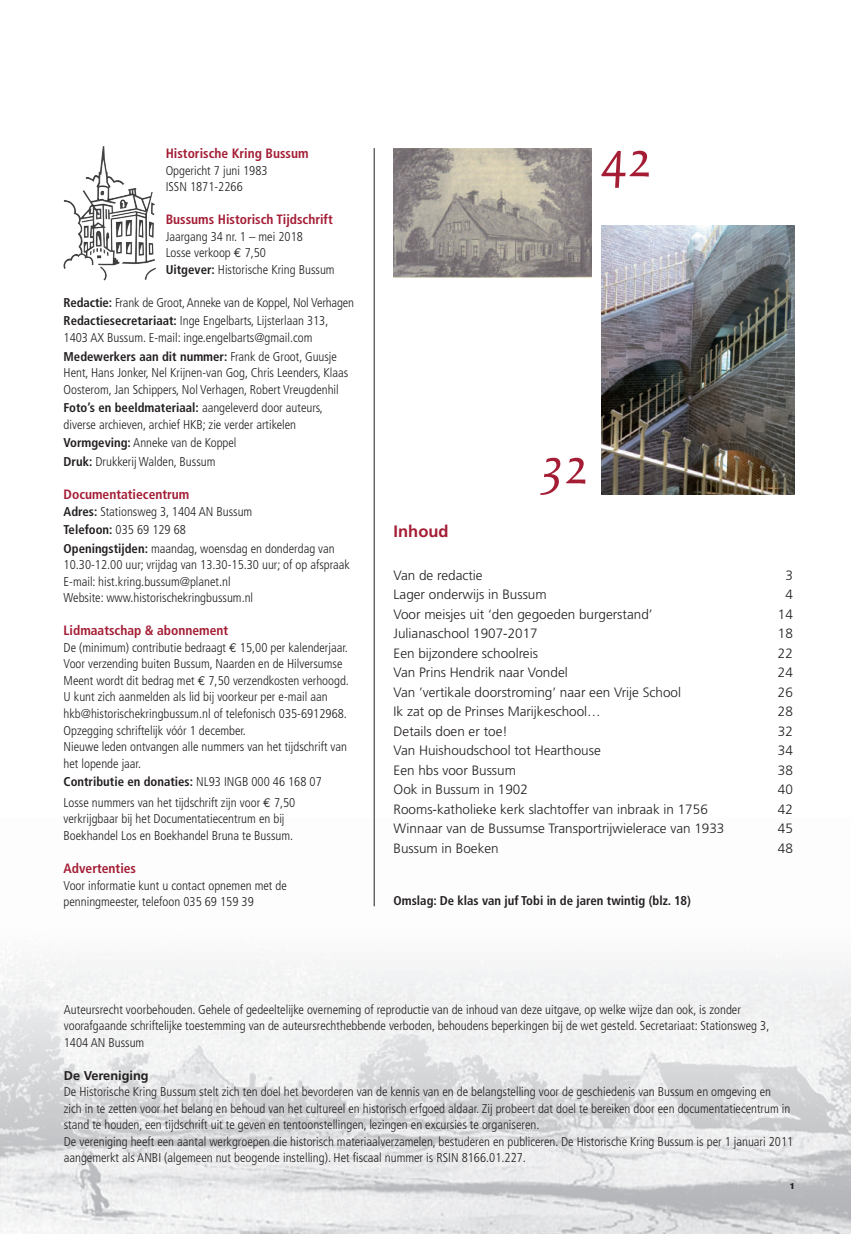
<style>
.page{position:relative;width:851px;height:1234px;background:#fff}
.page>*{position:absolute;margin:0;border:0;box-sizing:border-box;transform-origin:0 0}
.t1{font:italic 54px "Quadraat";color:#a41d35}
.t2{font:700 16.5px "Frutiger";color:#a41d35}
.t3{font:300 13.5px "Frutiger";color:#231f20}
.t4{font:700 condensed 13.5px "Frutiger";color:#a41d35}
.t5{font:300 condensed 12.75px/16.5px "Frutiger";color:#231f20}
.t6{font:700 condensed 12.75px "Frutiger";color:#231f20}
.t7{font:700 12.75px "Frutiger";color:#231f20}
.t8{font:700 12.75px "Quadraat Sans";color:#231f20}
.s1{font-family:"Euro Mono";font-weight:400;font-stretch:normal}
.s2{font-weight:700}
</style>
<div class="page">
<img style="left:0;top:817px;width:850px;height:416px">
<hr style="left:374px;top:148px;width:1px;height:758px;background:#231f20">
<img style="left:64px;top:147px;width:92px;height:134px">
<img style="left:601px;top:225px;width:193px;height:270px">
<img style="left:393px;top:148px;width:198px;height:129px">
<p class="t4" style="left:166px;top:145px;width:144px">Historische Kring Bussum</p>
<p class="t5" style="left:166px;top:162px;width:103px">Opgericht 7 juni 1983<br>ISSN 1871-2266</p>
<p class="t4" style="left:166px;top:211px;width:169px">Bussums Historisch Tijdschrift</p>
<p class="t5" style="left:166px;top:228px;width:170px">Jaargang 34 nr. 1 – mei 2018<br>Losse verkoop <span class="s1">E</span> 7,50<br><span class="s2">Uitgever:</span> Historische Kring Bussum</p>
<p class="t5" style="left:64px;top:293px;width:292px;line-height:18.6px"><span class="s2">Redactie:</span> Frank de Groot, Anneke van de Koppel, Nol Verhagen<br><span class="s2">Redactiesecretariaat:</span> Inge Engelbarts, Lijsterlaan 313,</p>
<p class="t5" style="left:64px;top:328px;width:275px;line-height:18.6px">1403 AX Bussum. E-mail: inge.engelbarts@gmail.com<br><span class="s2">Medewerkers aan dit nummer:</span> Frank de Groot, Guusje</p>
<p class="t5" style="left:64px;top:364px;width:286px">Hent, Hans Jonker, Nel Krijnen-van Gog, Chris Leenders, Klaas<br>Oosterom, Jan Schippers, Nol Verhagen, Robert Vreugdenhil</p>
<p class="t5" style="left:64px;top:399px;width:261px"><span class="s2">Foto’s en beeldmateriaal:</span> aangeleverd door auteurs, diverse archieven, archief HKB; zie verder artikelen</p>
<p class="t5" style="left:64px;top:434px;width:174px;line-height:18.6px"><span class="s2">Vormgeving:</span> Anneke van de Koppel<br><span class="s2">Druk:</span> Drukkerij Walden, Bussum</p>
<p class="t4" style="left:64px;top:486px;width:127px">Documentatiecentrum</p>
<p class="t5" style="left:64px;top:502px;width:272px;line-height:18.6px"><span class="s2">Adres:</span> Stationsweg 3, 1404 AN Bussum<br><span class="s2">Telefoon:</span> 035 69 129 68<br><span class="s2">Openingstijden:</span> maandag, woensdag en donderdag van</p>
<p class="t5" style="left:64px;top:557px;width:288px">10.30-12.00 uur; vrijdag van 13.30-15.30 uur; of op afspraak<br>E-mail: hist.kring.bussum@planet.nl<br>Website: www.historischekringbussum.nl</p>
<p class="t4" style="left:64px;top:622px;width:166px">Lidmaatschap &amp; abonnement</p>
<p class="t5" style="left:64px;top:639px;width:287px">De (minimum) contributie bedraagt <span class="s1">E</span> 15,00 per kalenderjaar.<br>Voor verzending buiten Bussum, Naarden en de Hilversumse Meent wordt dit bedrag met <span class="s1">E</span> 7,50 verzendkosten verhoogd.<br>U kunt zich aanmelden als lid bij voorkeur per e-mail aan hkb@historischekringbussum.nl of telefonisch 035-6912968.<br>Opzegging schriftelijk vóór 1 december.<br>Nieuwe leden ontvangen alle nummers van het tijdschrift van het lopende jaar.</p>
<p class="t5" style="left:64px;top:771px;width:260px;line-height:20.7px"><span class="s2">Contributie en donaties:</span> NL93 INGB 000 46 168 07<br>Losse nummers van het tijdschrift zijn voor <span class="s1">E</span> 7,50</p>
<p class="t5" style="left:64px;top:810px;width:231px">verkrijgbaar bij het Documentatiecentrum en bij<br>Boekhandel Los en Boekhandel Bruna te Bussum.</p>
<p class="t4" style="left:64px;top:860px;width:74px">Advertenties</p>
<p class="t5" style="left:64px;top:876px;width:225px">Voor informatie kunt u contact opnemen met de penningmeester, telefoon 035 69 159 39</p>
<h1 class="t1" style="left:600px;top:130px;width:54px">42</h1>
<p class="t2" style="left:393px;top:522px;width:56px">Inhoud</p>
<h1 class="t1" style="left:538px;top:437px;width:53px">32</h1>
<p class="t3" style="left:393px;top:567px;width:91px">Van de redactie</p>
<p class="t3" style="left:785px;top:567px;width:9px">3</p>
<p class="t3" style="left:393px;top:586px;width:155px">Lager onderwijs in Bussum</p>
<p class="t3" style="left:785px;top:586px;width:9px">4</p>
<p class="t3" style="left:393px;top:606px;width:260px">Voor meisjes uit ‘den gegoeden burgerstand’</p>
<p class="t3" style="left:777px;top:606px;width:17px">14</p>
<p class="t3" style="left:393px;top:625px;width:146px">Julianaschool 1907-2017</p>
<p class="t3" style="left:777px;top:625px;width:17px">18</p>
<p class="t3" style="left:393px;top:645px;width:146px">Een bijzondere schoolreis</p>
<p class="t3" style="left:777px;top:645px;width:17px">22</p>
<p class="t3" style="left:393px;top:664px;width:176px">Van Prins Hendrik naar Vondel</p>
<p class="t3" style="left:777px;top:664px;width:17px">24</p>
<p class="t3" style="left:393px;top:684px;width:289px">Van ’vertikale doorstroming’ naar een Vrije School</p>
<p class="t3" style="left:777px;top:684px;width:17px">26</p>
<p class="t3" style="left:393px;top:703px;width:209px">Ik zat op de Prinses Marijkeschool…</p>
<p class="t3" style="left:777px;top:703px;width:17px">28</p>
<p class="t3" style="left:393px;top:723px;width:116px">Details doen er toe!</p>
<p class="t3" style="left:777px;top:723px;width:17px">32</p>
<p class="t3" style="left:393px;top:742px;width:209px">Van Huishoudschool tot Hearthouse</p>
<p class="t3" style="left:777px;top:742px;width:17px">34</p>
<p class="t3" style="left:393px;top:762px;width:124px">Een hbs voor Bussum</p>
<p class="t3" style="left:777px;top:762px;width:17px">38</p>
<p class="t3" style="left:393px;top:781px;width:136px">Ook in Bussum in 1902</p>
<p class="t3" style="left:777px;top:781px;width:17px">40</p>
<p class="t3" style="left:393px;top:801px;width:316px">Rooms-katholieke kerk slachtoffer van inbraak in 1756</p>
<p class="t3" style="left:777px;top:801px;width:17px">42</p>
<p class="t3" style="left:393px;top:820px;width:332px">Winnaar van de Bussumse Transportrijwielerace van 1933</p>
<p class="t3" style="left:777px;top:820px;width:17px">45</p>
<p class="t3" style="left:393px;top:840px;width:107px">Bussum in Boeken</p>
<p class="t3" style="left:777px;top:840px;width:17px">48</p>
<p class="t6" style="left:393px;top:892px;width:299px">Omslag: De klas van juf Tobi in de jaren twintig (blz. 18)</p>
<p class="t5" style="left:64px;top:1001px;width:707px">Auteursrecht voorbehouden. Gehele of gedeeltelijke overneming of reproductie van de inhoud van deze uitgave, op welke wijze dan ook, is zonder voorafgaande schriftelijke toestemming van de auteursrechthebbende verboden, behoudens beperkingen bij de wet gesteld. Secretariaat: Stationsweg 3,<br>1404 AN Bussum</p>
<p class="t7" style="left:64px;top:1067px;width:86px">De Vereniging</p>
<p class="t5" style="left:64px;top:1083px;width:731px">De Historische Kring Bussum stelt zich ten doel het bevorderen van de kennis van en de belangstelling voor de geschiedenis van Bussum en omgeving en<br>zich in te zetten voor het belang en behoud van het cultureel en historisch erfgoed aldaar. Zij probeert dat doel te bereiken door een documentatiecentrum in stand te houden, een tijdschrift uit te geven en tentoonstellingen, lezingen en excursies te organiseren.<br>De vereniging heeft een aantal werkgroepen die historisch materiaalverzamelen, bestuderen en publiceren. De Historische Kring Bussum is per 1 januari 2011 aangemerkt als ANBI (algemeen nut beogende instelling). Het fiscaal nummer is RSIN 8166.01.227.</p>
<p class="t8" style="left:789px;top:1177px;width:7px">1</p>
</div>
